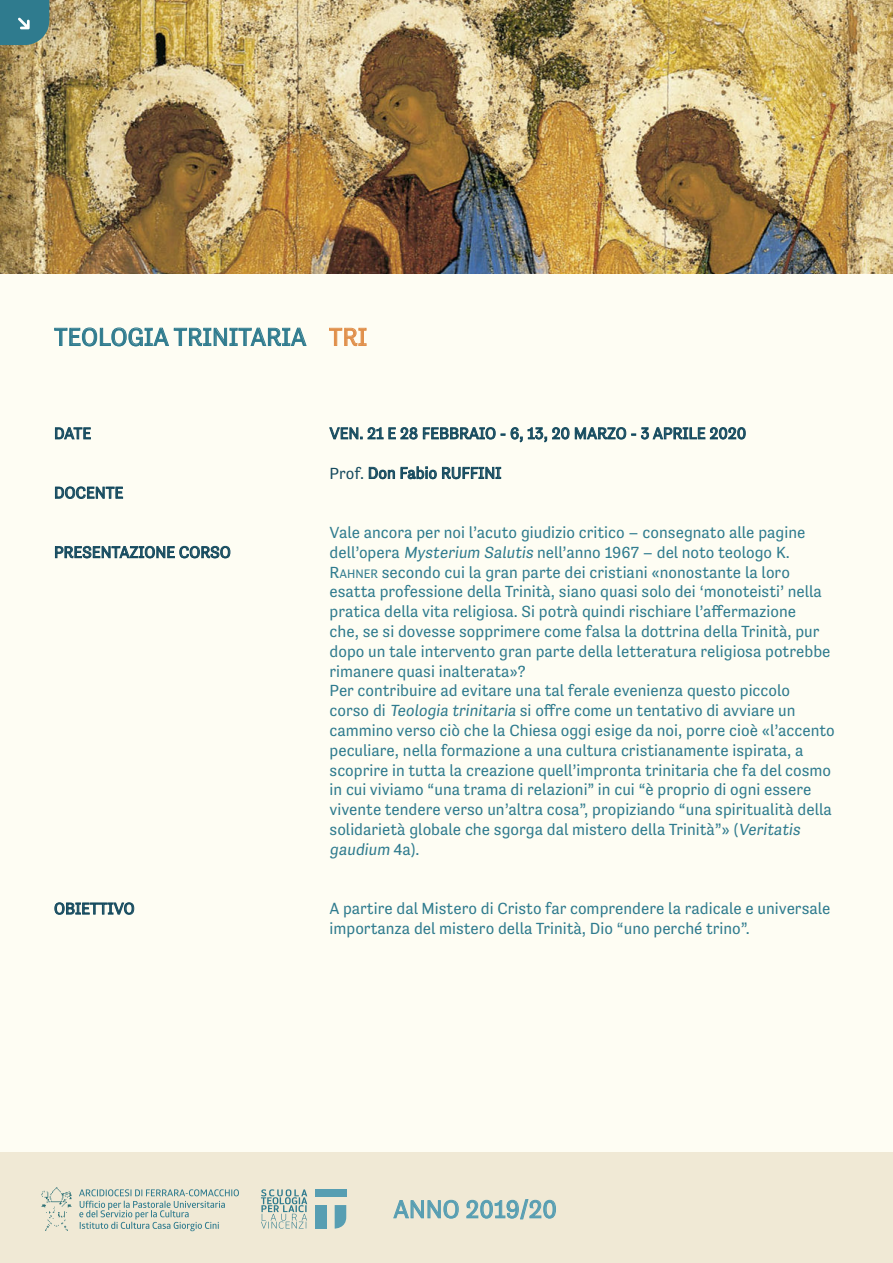
<style>
.page{position:relative;width:893px;height:1263px;background:#fefdf3}
.page>*{position:absolute;margin:0;border:0;box-sizing:border-box;transform-origin:0 0}
.t1{font:25.5px "Tenso";color:#2f7b8e}
.t2{font:25.5px "Tenso";color:#579eb2}
.t3{font:16.5px/19.8px "Tenso";color:#2f7b8e}
.t4{font:16.5px "Tenso";color:#164b5f}
.s1{color:#e0904b}
.s2{font-style:inherit}
.s3{font-size:12.6px}
</style>
<div class="page">
<img style="left:0;top:0;width:893px;height:273px">
<svg style="left:55px;top:427px;width:36px;height:12px"></svg>
<svg style="left:55px;top:486px;width:68px;height:13px"></svg>
<svg style="left:55px;top:546px;width:175px;height:13px"></svg>
<svg style="left:54px;top:902px;width:80px;height:13px"></svg>
<svg style="left:329px;top:427px;width:33px;height:13px"></svg>
<svg style="left:368px;top:427px;width:378px;height:16px"></svg>
<svg style="left:369px;top:466px;width:132px;height:14px"></svg>
<svg style="left:0;top:0;width:49px;height:45px;background:#3e8290"></svg>
<svg style="left:54px;top:328px;width:252px;height:18px"></svg>
<svg style="left:329px;top:328px;width:37px;height:18px"></svg>
<div style="left:0;top:1152px;width:893px;height:111px;background:#f0e9d5"></div>
<svg style="left:393px;top:1200px;width:66px;height:18px"></svg>
<svg style="left:466px;top:1199px;width:90px;height:20px"></svg>
<svg style="left:261px;top:1189px;width:46px;height:39px"></svg>
<svg style="left:335px;top:1205px;width:11px;height:23px"></svg>
<div style="left:315px;top:1189px;width:31px;height:8px;background:#579eb2"></div>
<div style="left:315px;top:1205px;width:11px;height:23px;background:#579eb2"></div>
<svg style="left:79px;top:1189px;width:160px;height:42px"></svg>
<img style="left:41px;top:1187px;width:31px;height:43px">
<h1 class="t1" style="left:54px;top:322px;width:315px">TEOLOGIA TRINITARIA <span class="s1">TRI</span></h1>
<p class="t4" style="left:54px;top:424px;width:39px">DATE</p>
<p class="t4" style="left:54px;top:483px;width:71px">DOCENTE</p>
<p class="t4" style="left:54px;top:543px;width:178px">PRESENTAZIONE CORSO</p>
<p class="t4" style="left:54px;top:899px;width:82px">OBIETTIVO</p>
<p class="t4" style="left:330px;top:424px;width:418px">VEN. 21 E 28 FEBBRAIO - 6, 13, 20 MARZO - 3 APRILE 2020</p>
<p class="t4" style="left:330px;top:464px;width:173px">Prof. Don Fabio RUFFINI</p>
<p class="t3" style="left:330px;top:522px;width:507px">Vale ancora per noi l’acuto giudizio critico – consegnato alle pagine dell’opera Mysterium Salutis nell’anno 1967 – del noto teologo K.<br><span class="s2">R</span><span class="s3">AHNER</span> secondo cui la gran parte dei cristiani «nonostante la loro esatta professione della Trinità, siano quasi solo dei ‘monoteisti’ nella pratica della vita religiosa. Si potrà quindi rischiare l’affermazione<br>che, se si dovesse sopprimere come falsa la dottrina della Trinità, pur dopo un tale intervento gran parte della letteratura religiosa potrebbe rimanere quasi inalterata»?<br>Per contribuire ad evitare una tal ferale evenienza questo piccolo<br>corso di Teologia trinitaria si offre come un tentativo di avviare un cammino verso ciò che la Chiesa oggi esige da noi, porre cioè «l’accento peculiare, nella formazione a una cultura cristianamente ispirata, a scoprire in tutta la creazione quell’impronta trinitaria che fa del cosmo in cui viviamo “una trama di relazioni” in cui “è proprio di ogni essere vivente tendere verso un’altra cosa”, propiziando “una spiritualità della solidarietà globale che sgorga dal mistero della Trinità”» (Veritatis gaudium 4 a) .</p>
<p class="t3" style="left:330px;top:898px;width:502px">A partire dal Mistero di Cristo far comprendere la radicale e universale importanza del mistero della Trinità, Dio “uno perché trino”.</p>
<h1 class="t2" style="left:393px;top:1195px;width:165px">ANNO 2019/20</h1>
</div>
